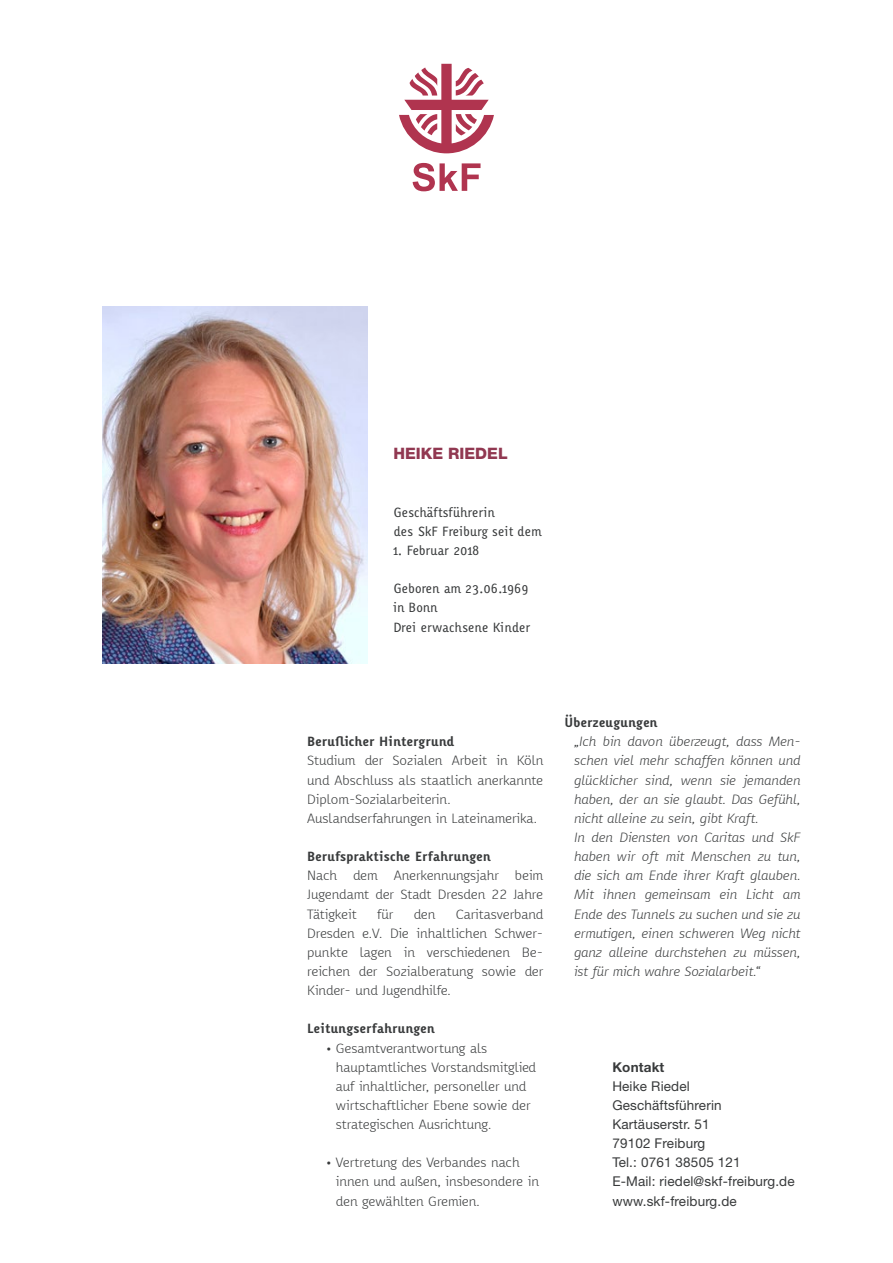
<style>
.page{position:relative;width:893px;height:1263px;background:#fff}
.page>*{position:absolute;margin:0;border:0;box-sizing:border-box;transform-origin:0 0}
.Überschrift{font:800 15.75px "Helvetica Neue LT";color:#913851}
.Meta_Block{font:13.5px "Helvetica Neue LT";letter-spacing:.01em;color:#383a3b}
.Meta_Block-2{font:700 13.5px "Helvetica Neue LT";letter-spacing:.01em;color:#383a3b}
.Text{font:300 13.05px/19.2px "Karbid Offc";color:#383a3b;text-align:justify}
.Interview{font:italic 300 13.05px/19.2px "Karbid Offc";color:#383a3b;text-align:justify}
.Text_Zentriert{font:13.05px/19.2px "Karbid";color:#383a3b}
.Text_Zentriert-2{font:700 13.05px "Karbid";color:#383a3b}
.Text-2{font:700 13.05px "Karbid";color:#383a3b}
</style>
<div class="page">
<svg style="left:413px;top:163px;width:67px;height:28px"></svg>
<svg style="left:399px;top:64px;width:95px;height:89px"></svg>
<img style="left:102px;top:306px;width:266px;height:357px">
<p class="Überschrift" style="left:393px;top:444px;width:116px">HEIKE RIEDEL</p>
<p class="Text_Zentriert" style="left:393px;top:502px;width:150px">Geschäftsführerin<br>des SkF Freiburg seit dem</p>
<p class="Text_Zentriert" style="left:393px;top:540px;width:88px">1. Februar 2018</p>
<p class="Text_Zentriert" style="left:393px;top:578px;width:137px">Geboren am 23.06.1969 in Bonn</p>
<p class="Text_Zentriert" style="left:393px;top:617px;width:139px">Drei erwachsene Kinder</p>
<p class="Text_Zentriert-2" style="left:307px;top:733px;width:149px">Beruflicher Hintergrund</p>
<p class="Text" style="left:307px;top:751px;width:237px">Studium der Sozialen Arbeit in Köln und Abschluss als staatlich anerkannte Diplom-Sozialarbeiterin.</p>
<p class="Text" style="left:307px;top:808px;width:231px">Auslandserfahrungen in Lateinamerika.</p>
<p class="Text_Zentriert-2" style="left:307px;top:848px;width:185px">Berufspraktische Erfahrungen</p>
<p class="Text" style="left:307px;top:865px;width:237px">Nach dem Anerkennungsjahr beim Jugendamt der Stadt Dresden 22 Jahre Tätigkeit</p>
<p class="Text" style="left:307px;top:904px;width:237px;text-indent:149px">Caritasverband Dresden e.V. Die inhaltlichen Schwer&shy;punkte lagen in verschiedenen Be&shy;reichen der Sozialberatung sowie der Kinder- und Jugendhilfe.</p>
<p class="Text-2" style="left:307px;top:1020px;width:129px">Leitungserfahrungen</p>
<p class="Text" style="left:336px;top:1038px;width:202px;text-align:left;text-indent:-10px">• Gesamtverantwortung als hauptamtliches Vorstandsmitglied auf inhaltlicher, personeller und wirtschaftlicher Ebene sowie der strategischen Ausrichtung.</p>
<p class="Text" style="left:336px;top:1152px;width:205px;text-align:left;text-indent:-10px">• Vertretung des Verbandes nach innen und außen, insbesondere in den gewählten Gremien.</p>
<p class="Text" style="left:377px;top:904px;width:17px">für</p>
<p class="Text" style="left:414px;top:904px;width:23px">den</p>
<p class="Text_Zentriert-2" style="left:564px;top:714px;width:94px">Überzeugungen</p>
<p class="Interview" style="left:574px;top:732px;width:228px">„Ich bin davon überzeugt, dass Men&shy;schen viel mehr schaffen können und glücklicher sind, wenn sie jemanden haben, der an sie glaubt. Das Gefühl, nicht alleine zu sein, gibt Kraft.</p>
<p class="Interview" style="left:574px;top:827px;width:228px">In den Diensten von Caritas und SkF haben wir oft mit Menschen zu tun, die sich am Ende ihrer Kraft glauben.<br>Mit ihnen gemeinsam ein Licht am Ende des Tunnels zu suchen und sie zu ermutigen, einen schweren Weg nicht ganz alleine durchstehen zu müssen, ist für mich wahre Sozialarbeit.“</p>
<p class="Meta_Block-2" style="left:612px;top:1058px;width:53px">Kontakt</p>
<p class="Meta_Block" style="left:612px;top:1078px;width:79px">Heike Riedel</p>
<p class="Meta_Block" style="left:612px;top:1097px;width:111px">Geschäftsführerin</p>
<p class="Meta_Block" style="left:612px;top:1116px;width:99px">Kartäuserstr. 51</p>
<p class="Meta_Block" style="left:612px;top:1135px;width:95px">79102 Freiburg</p>
<p class="Meta_Block" style="left:612px;top:1154px;width:130px">Tel.: 0761 38505 121</p>
<p class="Meta_Block" style="left:612px;top:1173px;width:184px">E-Mail: riedel@skf-freiburg.de</p>
<p class="Meta_Block" style="left:612px;top:1193px;width:126px">www.skf-freiburg.de</p>
</div>
